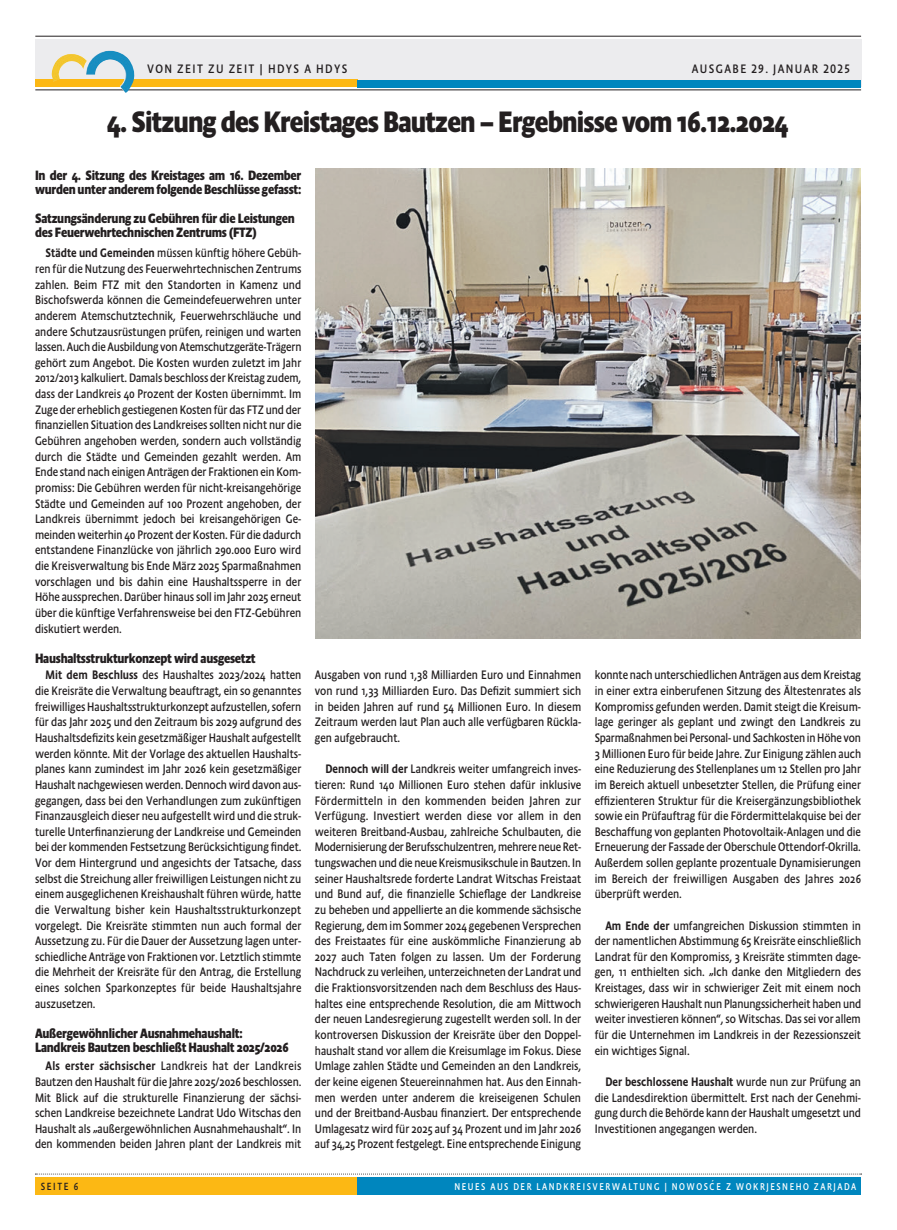
<style>
.page{position:relative;width:897px;height:1230px;background:#fff}
.page>*{position:absolute;margin:0;border:0;box-sizing:border-box;transform-origin:0 0}
.t1{font:700 30px "Absara Sans Head OT";letter-spacing:-.03em;color:#231f20;scale:.96 1}
.t2{font:700 13.75px/14.4px "Absara Sans Head OT";letter-spacing:-.02em;color:#231f20;scale:.95 1}
.t3{font:12.5px/15.6px "Absara Sans Head OT";color:#231f20;text-align:justify;scale:.95 1}
.t4{font:12.5px "Absara Sans Head OT";letter-spacing:.11em;color:#231f20}
.t5{font:10.62px "Absara Sans Head OT";letter-spacing:.16em;color:#231f20;scale:.95 1}
.t6{font:10px "Absara Sans Head OT";letter-spacing:.16em;color:#fff;scale:.95 1}
.s1{font-weight:500}
</style>
<div class="page">
<div style="left:35px;top:1177px;width:322px;height:17px;background:#fcb814"></div>
<div style="left:357px;top:1177px;width:504px;height:18px;background:#0086be"></div>
<svg style="left:35px;top:1173px;width:826px;height:1px"></svg>
<div style="left:35px;top:39px;width:826px;height:48px;background:#ececee"></div>
<div style="left:35px;top:80px;width:322px;height:7px;background:#fcb814"></div>
<div style="left:357px;top:80px;width:504px;height:7px;background:#0086be"></div>
<hr style="left:35px;top:90px;width:826px;height:1px;background:#231f20">
<hr style="left:35px;top:36px;width:826px;height:1px;background:#231f20">
<img style="left:51px;top:51px;width:85px;height:42px">
<img style="left:315px;top:169px;width:545px;height:469px">
<p class="t4" style="left:147px;top:61px;width:202px">VON ZEIT ZU ZEIT | HDYS A HDYS</p>
<p class="t4" style="left:691px;top:61px;width:160px">AUSGABE 29. JANUAR 2025</p>
<h1 class="t1" style="left:107px;top:103px;width:711px">4. Sitzung des Kreistages Bautzen – Ergebnisse vom 16.12.2024</h1>
<p class="t2" style="left:35px;top:168px;width:282px">In der 4. Sitzung des Kreistages am 16. Dezember wurden unter anderem folgende Beschlüsse gefasst:</p>
<p class="t2" style="left:35px;top:211px;width:275px">Satzungsänderung zu Gebühren für die Leistungen des Feuerwehrtechnischen Zentrums (FTZ)</p>
<p class="t3" style="left:35px;top:245px;width:282px;text-indent:11px"><span class="s1">Städte und Gemeinden</span> müssen künftig höhere Gebüh&shy;ren für die Nutzung des Feuerwehrtechnischen Zentrums zahlen. Beim FTZ mit den Standorten in Kamenz und Bischofswerda können die Gemeindefeuerwehren unter anderem Atemschutztechnik, Feuerwehrschläuche und andere Schutzausrüstungen prüfen, reinigen und warten lassen. Auch die Ausbildung von Atemschutzgeräte-Trägern gehört zum Angebot. Die Kosten wurden zuletzt im Jahr 2012/2013 kalkuliert. Damals beschloss der Kreistag zudem, dass der Landkreis 40 Prozent der Kosten übernimmt. Im Zuge der erheblich gestiegenen Kosten für das FTZ und der finanziellen Situation des Landkreises sollten nicht nur die Gebühren angehoben werden, sondern auch vollständig durch die Städte und Gemeinden gezahlt werden. Am Ende stand nach einigen Anträgen der Fraktionen ein Kom&shy;promiss: Die Gebühren werden für nicht-kreisangehörige Städte und Gemeinden auf 100 Prozent angehoben, der Landkreis übernimmt jedoch bei kreisangehörigen Ge&shy;meinden weiterhin 40 Prozent der Kosten. Für die dadurch entstandene Finanzlücke von jährlich 290.000 Euro wird die Kreisverwaltung bis Ende März 2025 Sparmaßnahmen vorschlagen und bis dahin eine Haushaltssperre in der Höhe aussprechen. Darüber hinaus soll im Jahr 2025 erneut über die künftige Verfahrensweise bei den FTZ-Gebühren diskutiert werden.</p>
<p class="t2" style="left:35px;top:650px;width:234px">Haushaltsstrukturkonzept wird ausgesetzt</p>
<p class="t3" style="left:35px;top:667px;width:282px;text-indent:11px"><span class="s1">Mit dem Beschluss</span> des Haushaltes 2023/2024 hatten die Kreisräte die Verwaltung beauftragt, ein so genanntes freiwilliges Haushaltsstrukturkonzept aufzustellen, sofern für das Jahr 2025 und den Zeitraum bis 2029 aufgrund des Haushaltsdefizits kein gesetzmäßiger Haushalt aufgestellt werden könnte. Mit der Vorlage des aktuellen Haushalts&shy;planes kann zumindest im Jahr 2026 kein gesetzmäßiger Haushalt nachgewiesen werden. Dennoch wird davon aus&shy;gegangen, dass bei den Verhandlungen zum zukünftigen Finanzausgleich dieser neu aufgestellt wird und die struk&shy;turelle Unterfinanzierung der Landkreise und Gemeinden bei der kommenden Festsetzung Berücksichtigung findet.<br>Vor dem Hintergrund und angesichts der Tatsache, dass selbst die Streichung aller freiwilligen Leistungen nicht zu einem ausgeglichenen Kreishaushalt führen würde, hatte die Verwaltung bisher kein Haushaltsstrukturkonzept vorgelegt. Die Kreisräte stimmten nun auch formal der Aussetzung zu. Für die Dauer der Aussetzung lagen unter&shy;schiedliche Anträge von Fraktionen vor. Letztlich stimmte die Mehrheit der Kreisräte für den Antrag, die Erstellung eines solchen Sparkonzeptes für beide Haushaltsjahre auszusetzen.</p>
<p class="t2" style="left:35px;top:1025px;width:268px">Außergewöhnlicher Ausnahmehaushalt:<br>Landkreis Bautzen beschließt Haushalt 2025/2026</p>
<p class="t3" style="left:35px;top:1058px;width:282px;text-indent:11px"><span class="s1">Als erster sächsischer</span> Landkreis hat der Landkreis Bautzen den Haushalt für die Jahre 2025/2026 beschlossen.<br>Mit Blick auf die strukturelle Finanzierung der sächsi&shy;schen Landkreise bezeichnete Landrat Udo Witschas den Haushalt als „außergewöhnlichen Ausnahmehaushalt“. In den kommenden beiden Jahren plant der Landkreis mit</p>
<p class="t3" style="left:315px;top:667px;width:282px">Ausgaben von rund 1,38 Milliarden Euro und Einnahmen von rund 1,33 Milliarden Euro. Das Defizit summiert sich in beiden Jahren auf rund 54 Millionen Euro. In diesem Zeitraum werden laut Plan auch alle verfügbaren Rückla&shy;gen aufgebraucht.</p>
<p class="t3" style="left:315px;top:761px;width:282px;text-indent:11px"><span class="s1">Dennoch will der</span> Landkreis weiter umfangreich inves&shy;tieren: Rund 140 Millionen Euro stehen dafür inklusive Fördermitteln in den kommenden beiden Jahren zur Verfügung. Investiert werden diese vor allem in den weiteren Breitband-Ausbau, zahlreiche Schulbauten, die Modernisierung der Berufsschulzentren, mehrere neue Ret&shy;tungswachen und die neue Kreismusikschule in Bautzen. In seiner Haushaltsrede forderte Landrat Witschas Freistaat und Bund auf, die finanzielle Schieflage der Landkreise zu beheben und appellierte an die kommende sächsische Regierung, dem im Sommer 2024 gegebenen Versprechen des Freistaates für eine auskömmliche Finanzierung ab 2027 auch Taten folgen zu lassen. Um der Forderung Nachdruck zu verleihen, unterzeichneten der Landrat und die Fraktionsvorsitzenden nach dem Beschluss des Haus&shy;haltes eine entsprechende Resolution, die am Mittwoch der neuen Landesregierung zugestellt werden soll. In der kontroversen Diskussion der Kreisräte über den Doppel&shy;haushalt stand vor allem die Kreisumlage im Fokus. Diese Umlage zahlen Städte und Gemeinden an den Landkreis, der keine eigenen Steuereinnahmen hat. Aus den Einnah&shy;men werden unter anderem die kreiseigenen Schulen und der Breitband-Ausbau finanziert. Der entsprechende Umlagesatz wird für 2025 auf 34 Prozent und im Jahr 2026 auf 34,25 Prozent festgelegt. Eine entsprechende Einigung</p>
<p class="t3" style="left:594px;top:667px;width:282px">konnte nach unterschiedlichen Anträgen aus dem Kreistag in einer extra einberufenen Sitzung des Ältestenrates als Kompromiss gefunden werden. Damit steigt die Kreisum&shy;lage geringer als geplant und zwingt den Landkreis zu Sparmaßnahmen bei Personal- und Sachkosten in Höhe von 3 Millionen Euro für beide Jahre. Zur Einigung zählen auch eine Reduzierung des Stellenplanes um 12 Stellen pro Jahr im Bereich aktuell unbesetzter Stellen, die Prüfung einer effizienteren Struktur für die Kreisergänzungsbibliothek sowie ein Prüfauftrag für die Fördermittelakquise bei der Beschaffung von geplanten Photovoltaik-Anlagen und die Erneuerung der Fassade der Oberschule Ottendorf-Okrilla.<br>Außerdem sollen geplante prozentuale Dynamisierungen im Bereich der freiwilligen Ausgaben des Jahres 2026 überprüft werden.</p>
<p class="t3" style="left:594px;top:917px;width:282px;text-indent:11px"><span class="s1">Am Ende der</span> umfangreichen Diskussion stimmten in der namentlichen Abstimmung 65 Kreisräte einschließlich Landrat für den Kompromiss, 3 Kreisräte stimmten dage&shy;gen, 11 enthielten sich. „Ich danke den Mitgliedern des Kreistages, dass wir in schwieriger Zeit mit einem noch schwierigeren Haushalt nun Planungssicherheit haben und weiter investieren können“, so Witschas. Das sei vor allem für die Unternehmen im Landkreis in der Rezessionszeit ein wichtiges Signal.</p>
<p class="t3" style="left:594px;top:1073px;width:282px;text-indent:11px"><span class="s1">Der beschlossene Haushalt</span> wurde nun zur Prüfung an die Landesdirektion übermittelt. Erst nach der Genehmi&shy;gung durch die Behörde kann der Haushalt umgesetzt und Investitionen angegangen werden.</p>
<p class="t5" style="left:41px;top:1179px;width:41px">SEITE 6</p>
<p class="t6" style="left:454px;top:1180px;width:424px">NEUES AUS DER LANDKREISVERWALTUNG | NOWOSC´E Z WOKRJESNEHO ZARJADA</p>
</div>
